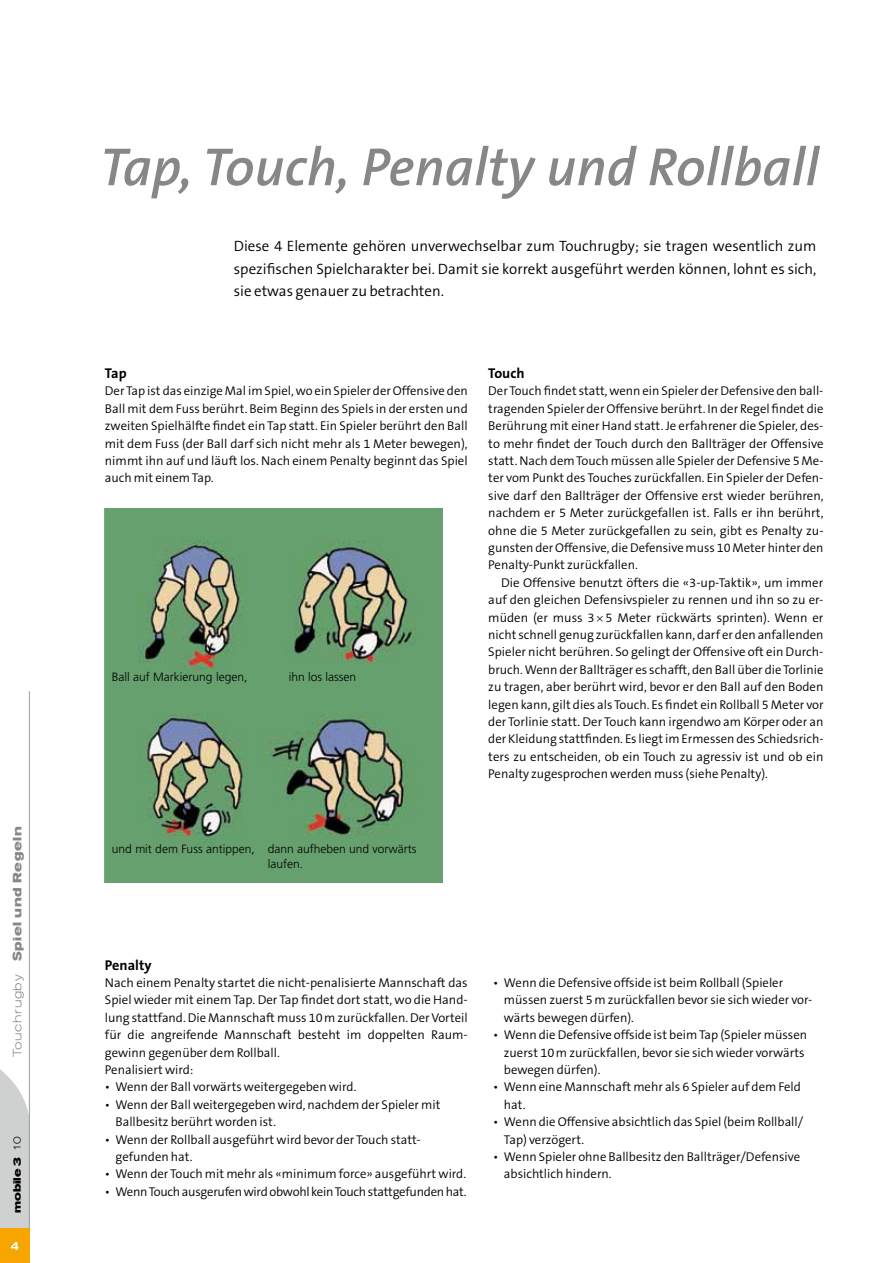
<style>
.page{position:relative;width:893px;height:1263px;background:#fff}
.page>*{position:absolute;margin:0;border:0;box-sizing:border-box;transform-origin:0 0}
.t1{font:italic 600 54px "The Sans B6";color:#868786}
.t2{font:300 15px/22.5px "The Sans B4";color:#000;text-align:justify}
.t3{font:700 14.25px "The Sans B7";color:#000}
.t4{font:300 12.75px/17.4px "The Sans B4";color:#000}
.t5{font:300 12.75px "The Sans B4";letter-spacing:-.02em;color:#000}
.t6{font:300 12px/15px "Frutiger LT";color:#000}
.t7{font:700 expanded 12px "Akzidenz Grotesk BE";letter-spacing:.05em;color:#868786}
.t8{font:500 expanded 12px "Akzidenz Grotesk BE";color:#fff}
.t9{font:700 expanded 10.5px "Akzidenz Grotesk BE";color:#000}
.s1{font-weight:300}
.s2{font-family:"Frutiger LT";font-stretch:condensed}
</style>
<div class="page">
<svg style="left:0;top:1061px;width:29px;height:168px"></svg>
<div style="left:0;top:1229px;width:30px;height:34px;background:#f7a500"></div>
<hr style="left:29px;top:691px;width:1px;height:538px;background:#9c9c9d">
<img style="left:105px;top:508px;width:337px;height:374px">
<p class="t7" style="left:10px;top:1056px;width:232px;rotate:-90deg"><span class="s1">Touchrugby</span> Spiel und Regeln</p>
<p class="t9" style="left:11px;top:1213px;width:79px;rotate:-90deg">mobile 3 <span class="s1">10</span></p>
<p class="t8" style="left:10px;top:1239px;width:10px">4</p>
<h1 class="t1" style="left:100px;top:139px;width:721px">Tap, Touch, Penalty und Rollball</h1>
<p class="t2" style="left:234px;top:236px;width:584px">Diese 4 Elemente gehören unverwechselbar zum Touchrugby; sie tragen wesentlich zum spezifischen Spielcharakter bei. Damit sie korrekt ausgeführt werden können, lohnt es sich, sie etwas genauer zu betrachten.</p>
<p class="t3" style="left:105px;top:366px;width:23px">Tap</p>
<p class="t4" style="left:105px;top:383px;width:364px;text-align:justify">Der Tap ist das einzige Mal im Spiel, wo ein Spieler der Offensive den Ball mit dem Fuss berührt. Beim Beginn des Spiels in der ersten und zweiten Spielhälfte findet ein Tap statt. Ein Spieler berührt den Ball mit dem Fuss (der Ball darf sich nicht mehr als 1 Meter bewegen), nimmt ihn auf und läuft los. Nach einem Penalty beginnt das Spiel auch mit einem Tap.</p>
<p class="t6" style="left:112px;top:669px;width:137px">Ball auf Markierung legen,</p>
<p class="t6" style="left:289px;top:669px;width:69px">ihn los lassen</p>
<p class="t3" style="left:488px;top:366px;width:38px">Touch</p>
<p class="t4" style="left:488px;top:383px;width:337px;text-align:justify">Der Touch findet statt, wenn ein Spieler der Defensive den ball&shy;tragenden Spieler der Offensive berührt. In der Regel findet die Berührung mit einer Hand statt. Je erfahrener die Spieler, des&shy;to mehr findet der Touch durch den Ballträger der Offensive statt. Nach dem Touch müssen alle Spieler der Defensive 5 Me&shy;ter vom Punkt des Touches zurückfallen. Ein Spieler der Defen&shy;sive darf den Ballträger der Offensive erst wieder berühren, nachdem er 5 Meter zurückgefallen ist. Falls er ihn berührt, ohne die 5 Meter zurückgefallen zu sein, gibt es Penalty zu&shy;gunsten der Offensive, die Defensive muss 10 Meter hinter den Penalty-Punkt zurückfallen.</p>
<p class="t4" style="left:488px;top:574px;width:337px;text-align:justify;text-indent:13px">Die Offensive benutzt öfters die «3-up-Taktik», um immer auf den gleichen Defensivspieler zu rennen und ihn so zu er&shy;müden (er muss 3<span class="s2">×</span>5 Meter rückwärts sprinten). Wenn er nicht schnell genug zurückfallen kann, darf er den anfallenden Spieler nicht berühren. So gelingt der Offensive oft ein Durch&shy;bruch. Wenn der Ballträger es schafft, den Ball über die Torlinie zu tragen, aber berührt wird, bevor er den Ball auf den Boden legen kann, gilt dies als Touch. Es findet ein Rollball 5 Meter vor der Torlinie statt. Der Touch kann irgendwo am Körper oder an der Kleidung stattfinden. Es liegt im Ermessen des Schiedsrich&shy;ters zu entscheiden, ob ein Touch zu agressiv ist und ob ein Penalty zugesprochen werden muss (siehe Penalty).</p>
<p class="t6" style="left:268px;top:842px;width:150px;text-indent:-156px">und mit dem Fuss antippen, dann aufheben und vorwärts laufen.</p>
<p class="t3" style="left:105px;top:957px;width:48px">Penalty</p>
<p class="t4" style="left:105px;top:975px;width:364px">Nach einem Penalty startet die nicht-penalisierte Mannschaft das Spiel wieder mit einem Tap. Der Tap findet dort statt, wo die Hand&shy;lung stattfand. Die Mannschaft muss 10m zurückfallen. Der Vorteil für die angreifende Mannschaft besteht im doppelten Raum&shy;gewinn gegenüber dem Rollball.<br>Penalisiert wird:</p>
<p class="t4" style="left:105px;top:1079px;width:253px">• Wenn der Ball vorwärts weitergegeben wird.</p>
<p class="t4" style="left:116px;top:1096px;width:326px;text-indent:-11px">• Wenn der Ball weitergegeben wird, nachdem der Spieler mit<br>Ballbesitz berührt worden ist.</p>
<p class="t4" style="left:116px;top:1131px;width:307px;text-indent:-11px">• Wenn der Rollball ausgeführt wird bevor der Touch statt&shy;gefunden hat.</p>
<p class="t4" style="left:105px;top:1166px;width:363px">• Wenn der Touch mit mehr als «minimum force» ausgeführt wird.</p>
<p class="t5" style="left:105px;top:1185px;width:363px">• Wenn Touch ausgerufen wird obwohl kein Touch stattgefunden hat.</p>
<p class="t4" style="left:504px;top:975px;width:310px;text-indent:-11px">• Wenn die Defensive offside ist beim Rollball (Spieler müssen zuerst 5m zurückfallen bevor sie sich wieder vor&shy;wärts bewegen dürfen).</p>
<p class="t4" style="left:504px;top:1027px;width:305px;text-indent:-11px">• Wenn die Defensive offside ist beim Tap (Spieler müssen zuerst 10m zurückfallen, bevor sie sich wieder vorwärts bewegen dürfen).</p>
<p class="t4" style="left:504px;top:1079px;width:298px;text-indent:-11px">• Wenn eine Mannschaft mehr als 6 Spieler auf dem Feld hat.</p>
<p class="t4" style="left:504px;top:1114px;width:301px;text-indent:-11px">• Wenn die Offensive absichtlich das Spiel (beim Rollball/<br>Tap) verzögert.</p>
<p class="t4" style="left:504px;top:1149px;width:298px;text-indent:-11px">• Wenn Spieler ohne Ballbesitz den Ballträger/Defensive absichtlich hindern.</p>
</div>
